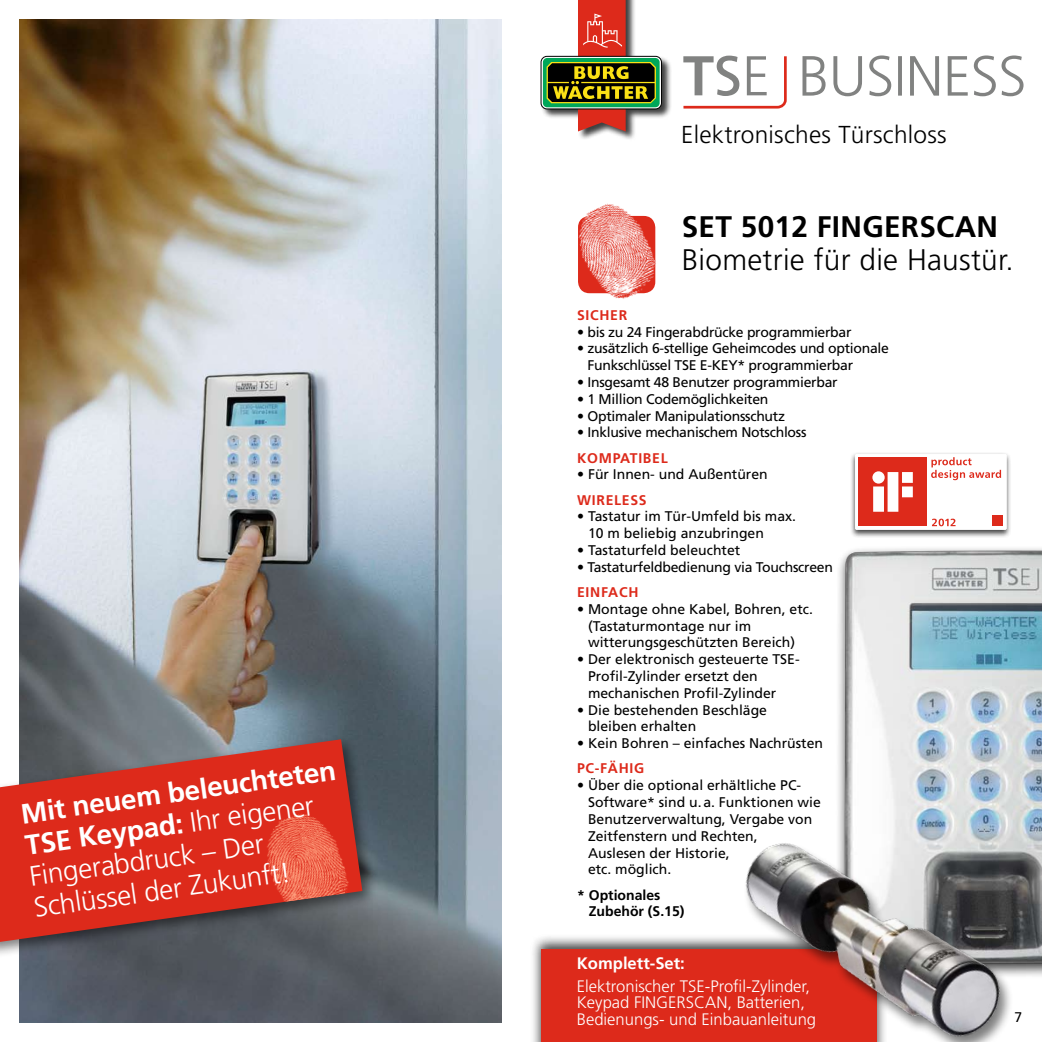
<style>
.page{position:relative;width:1042px;height:1042px;background:#fff}
.page>*{position:absolute;margin:0;border:0;box-sizing:border-box;transform-origin:0 0}
.t1{font:300 29.75px "Frutiger";letter-spacing:.01em;color:#000}
.t2{font:700 29.75px "Frutiger";letter-spacing:.01em;color:#000}
.t3{font:300 28px/31.5px "Frutiger";color:#fff}
.t4{font:300 24.5px "Frutiger";letter-spacing:.01em;color:#000}
.t5{font:300 16.62px/16.6px "Frutiger";color:#fff}
.t6{font:700 16.62px "Frutiger";color:#fff}
.t7{font:14px/16.8px "Frutiger";color:#000}
.t8{font:14px/16.8px "Frutiger";letter-spacing:-.02em;color:#000}
.t9{font:700 14px "Frutiger";letter-spacing:.05em;color:#dd2a1b}
.t10{font:700 14px/16.8px "Frutiger";color:#000}
.s1{font-weight:700}
</style>
<div class="page">
<img style="left:838px;top:548px;width:204px;height:197px">
<div style="left:530px;top:934px;width:356px;height:108px;background:#000;opacity:.75"></div>
<div style="left:541px;top:950px;width:335px;height:92px;background:#dd2a1b"></div>
<img style="left:673px;top:745px;width:369px;height:297px">
<img style="left:20px;top:20px;width:481px;height:1002px">
<div style="left:0;top:733px;width:376px;height:224px;background:#000;opacity:.5"></div>
<svg style="left:0;top:739px;width:362px;height:203px;background:#b83c33"></svg>
<img style="left:241px;top:803px;width:121px;height:101px">
<img style="left:586px;top:203px;width:70px;height:96px">
<img style="left:578px;top:216px;width:77px;height:77px">
<svg style="left:683px;top:55px;width:104px;height:54px"></svg>
<svg style="left:802px;top:55px;width:221px;height:41px"></svg>
<div style="left:540px;top:0;width:132px;height:141px;background:#000;opacity:.75"></div>
<div style="left:541px;top:56px;width:121px;height:53px;border:1px solid #000;border-radius:6px"></div>
<div style="left:543px;top:58px;width:116px;height:49px;background:#00a759;border-radius:4px"></div>
<svg style="left:546px;top:0;width:110px;height:131px"></svg>
<div style="left:849px;top:452px;width:162px;height:86px;background:#000;opacity:.75"></div>
<div style="left:855px;top:454px;width:151px;height:76px;background:#fff;border-radius:2px"></div>
<div style="left:858px;top:458px;width:69px;height:68px;background:#dd2a1b"></div>
<svg style="left:872px;top:471px;width:41px;height:41px"></svg>
<div style="left:992px;top:515px;width:11px;height:11px;background:#dd2a1b"></div>
<svg style="left:931px;top:457px;width:70px;height:23px"></svg>
<svg style="left:932px;top:519px;width:23px;height:7px"></svg>
<h2 class="t3" style="left:19px;top:798px;width:319px;rotate:-8deg"><span class="s1">Mit neuem beleuchteten<br>TSE Keypad:</span> Ihr eigener<br>Fingerabdruck – Der<br>Schlüssel der Zukunft!</h2>
<h3 class="t4" style="left:681px;top:120px;width:267px">Elektronisches Türschloss</h3>
<h1 class="t2" style="left:682px;top:209px;width:318px">SET 5012 FINGERSCAN</h1>
<h1 class="t1" style="left:682px;top:243px;width:333px">Biometrie für die Haustür.</h1>
<p class="t9" style="left:577px;top:307px;width:42px">Sicher</p>
<p class="t8" style="left:577px;top:323px;width:276px">• bis zu 24 Fingerabdrücke programmierbar</p>
<p class="t8" style="left:587px;top:340px;width:303px;text-indent:-10px">• zusätzlich 6-stellige Geheimcodes und optionale<br>Funkschlüssel TSE E-KEY* programmierbar</p>
<p class="t8" style="left:577px;top:374px;width:262px">• Insgesamt 48 Benutzer programmierbar</p>
<p class="t8" style="left:577px;top:390px;width:193px">• 1 Million Codemöglichkeiten</p>
<p class="t8" style="left:577px;top:407px;width:209px">• Optimaler Manipulationsschutz</p>
<p class="t8" style="left:577px;top:424px;width:231px">• Inklusive mechanischem Notschloss</p>
<p class="t9" style="left:577px;top:449px;width:44px">Kompati</p>
<p class="t9" style="left:643px;top:449px;width:26px">bel</p>
<p class="t7" style="left:577px;top:466px;width:192px">• Für Innen- und Außentüren</p>
<p class="t9" style="left:577px;top:491px;width:71px">WIRELESS</p>
<p class="t7" style="left:588px;top:508px;width:209px;text-indent:-11px">• Tastatur im Tür-Umfeld bis max.<br>10 m beliebig anzubringen</p>
<p class="t7" style="left:577px;top:542px;width:165px">• Tastaturfeld beleuchtet</p>
<p class="t8" style="left:577px;top:558px;width:257px">• Tastaturfeldbedienung via Touchscreen</p>
<p class="t9" style="left:577px;top:584px;width:10px">einfac</p>
<p class="t9" style="left:628px;top:584px;width:12px">h</p>
<p class="t7" style="left:588px;top:600px;width:226px;text-indent:-11px">• Montage ohne Kabel, Bohren, etc. (Tastaturmontage nur im witterungsgeschützten Bereich)</p>
<p class="t7" style="left:588px;top:651px;width:213px;text-indent:-11px">• Der elektronisch gesteuerte TSE-<br>Profil-Zylinder ersetzt den mechanischen Profil-Zylinder</p>
<p class="t7" style="left:588px;top:701px;width:180px;text-indent:-11px">• Die bestehenden Beschläge bleiben erhalten</p>
<p class="t7" style="left:577px;top:735px;width:247px">• Kein Bohren – einfaches Nachrüsten</p>
<p class="t9" style="left:577px;top:760px;width:60px">PC-fähig</p>
<p class="t7" style="left:588px;top:777px;width:234px;text-indent:-11px">• Über die optional erhältliche PC-<br>Software* sind u.a. Funktionen wie<br>Benutzerverwaltung, Vergabe von<br>Zeitfenstern und Rechten,<br>Auslesen der Historie,<br>etc. möglich.</p>
<p class="t10" style="left:589px;top:886px;width:97px;text-indent:-12px">* Optionales<br>Zubehör (S.15)</p>
<p class="t6" style="left:577px;top:953px;width:110px">Komplett-Set:</p>
<p class="t5" style="left:577px;top:977px;width:241px">Elektronischer TSE-Profil-Zylinder,<br>Keypad FINGERSCAN, Batterien,<br>Bedienungs- und Einbauanleitung</p>
<p class="t7" style="left:1014px;top:1008px;width:9px">7</p>
</div>
